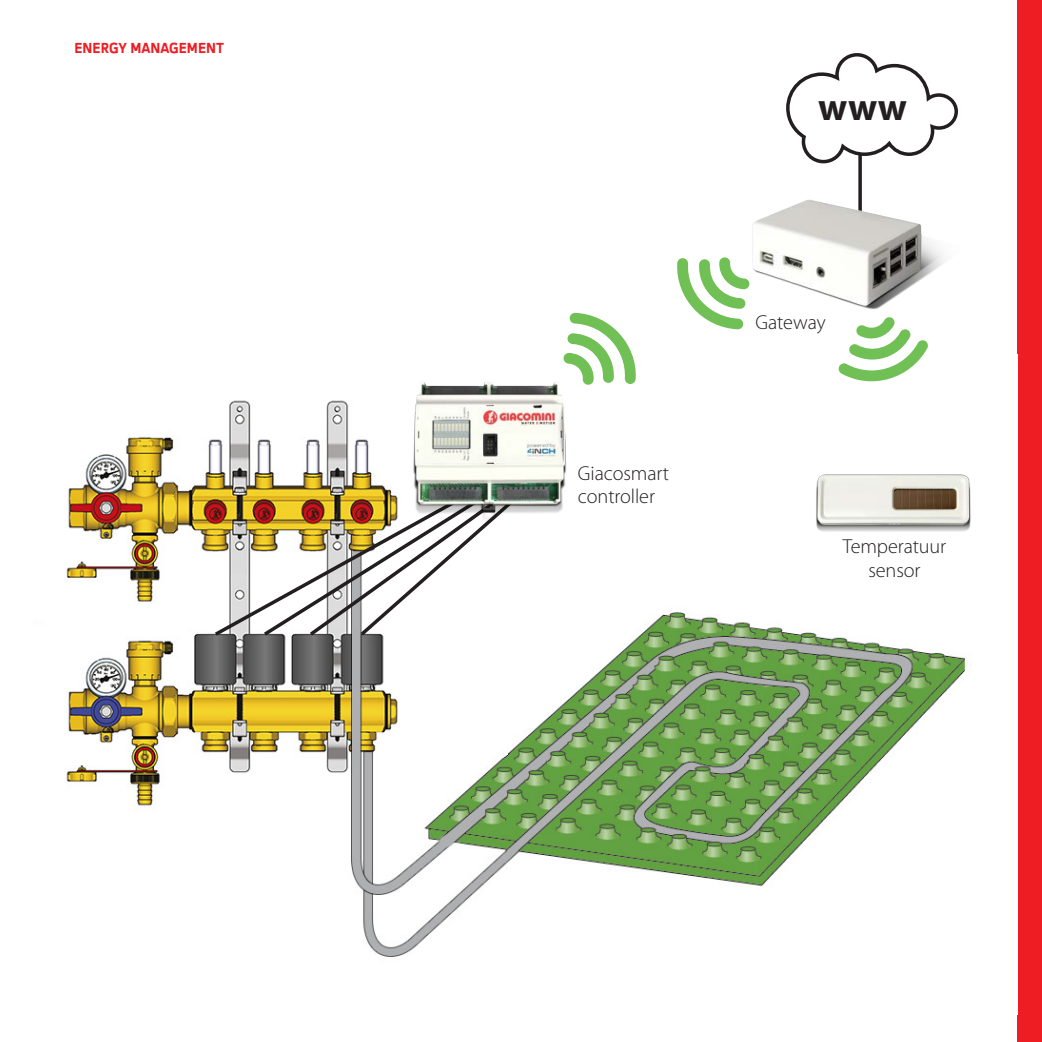
<style>
.page{position:relative;width:1042px;height:1042px;background:#fff}
.page>*{position:absolute;margin:0;border:0;box-sizing:border-box;transform-origin:0 0}
.Panoramica{font:700 38.5px "Myriad Pro";color:#231f20}
.Panoramica-2{font:300 20.3px/23.6px "Myriad Pro";letter-spacing:-.005em;color:#231f20;text-align:center}
.t1{font:14px "Crank 8 Plus Two";color:#ee1d23}
</style>
<div class="page">
<div style="left:1017px;top:0;width:25px;height:1042px;background:#ee1d23"></div>
<img style="left:66px;top:400px;width:899px;height:557px">
<svg style="left:565px;top:313px;width:71px;height:71px"></svg>
<svg style="left:838px;top:352px;width:87px;height:30px"></svg>
<img style="left:755px;top:454px;width:216px;height:94px">
<svg style="left:211px;top:496px;width:306px;height:143px"></svg>
<img style="left:380px;top:355px;width:249px;height:238px">
<svg style="left:786px;top:53px;width:172px;height:82px"></svg>
<img style="left:677px;top:135px;width:268px;height:217px">
<p class="t1" style="left:74px;top:39px;width:151px">ENERGY MANAGEMENT</p>
<p class="Panoramica-2" style="left:578px;top:461px;width:93px;text-align:left">Giacosmart controller</p>
<p class="Panoramica" style="left:818px;top:82px;width:91px">www</p>
<p class="Panoramica-2" style="left:755px;top:310px;width:72px">Gateway</p>
<p class="Panoramica-2" style="left:842px;top:534px;width:105px">Temperatuur sensor</p>
</div>
